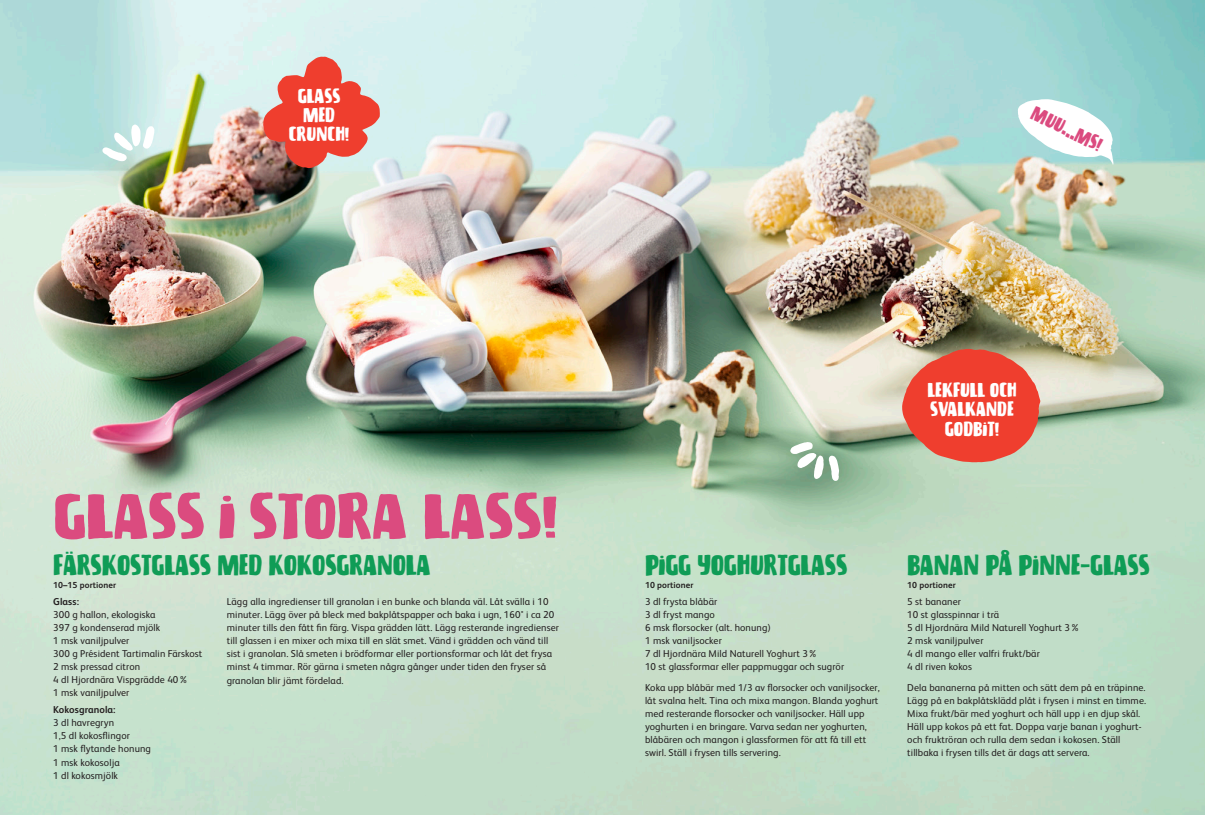
<style>
.page{position:relative;width:1205px;height:815px;background:#fff}
.page>*{position:absolute;margin:0;border:0;box-sizing:border-box;transform-origin:0 0}
.t1{font:47.25px "Biscuit Chicken";letter-spacing:-.015em;color:#db4b7f;scale:1.14 1}
.t2{font:21.25px "Biscuit Chicken";letter-spacing:-.015em;color:#0f9c56}
.t3{font:15px/18.8px "Biscuit Chicken";letter-spacing:-.005em;color:#fff;text-align:center}
.t4{font:15px "Biscuit Chicken";color:#db4b7f}
.t5{font:10px/13.1px "FS Albert";letter-spacing:.01em;color:#231f20}
.t6{font:700 10px "FS Albert";letter-spacing:.01em;color:#231f20}
.t7{font:700 8.75px "FS Albert";letter-spacing:.01em;color:#231f20}
</style>
<div class="page">
<img style="left:0;top:0;width:1205px;height:815px">
<svg style="left:263px;top:57px;width:117px;height:111px"></svg>
<svg style="left:1017px;top:99px;width:96px;height:66px"></svg>
<svg style="left:790px;top:442px;width:49px;height:39px"></svg>
<svg style="left:102px;top:124px;width:52px;height:37px"></svg>
<svg style="left:901px;top:349px;width:139px;height:113px"></svg>
<p class="t3" style="left:289px;top:86px;width:62px">GLASS<br>MED<br>CRUNCH!</p>
<p class="t4" style="left:1038px;top:101px;width:78px;rotate:26deg">MUU...MS!</p>
<p class="t1" style="left:53px;top:477px;width:444px">GLASS I STORA LASS!</p>
<p class="t2" style="left:53px;top:547px;width:379px">FÄRSKOSTGLASS MED KOKOSGRANOLA</p>
<p class="t7" style="left:53px;top:579px;width:64px">10–15 portioner</p>
<p class="t6" style="left:53px;top:594px;width:27px">Glass:</p>
<p class="t5" style="left:53px;top:607px;width:104px">300 g hallon, ekologiska</p>
<p class="t5" style="left:53px;top:620px;width:109px">397 g kondenserad mjölk</p>
<p class="t5" style="left:53px;top:633px;width:78px">1 msk vaniljpulver</p>
<p class="t5" style="left:53px;top:647px;width:151px">300 g Président Tartimalin Färskost</p>
<p class="t5" style="left:53px;top:660px;width:89px">2 msk pressad citron</p>
<p class="t5" style="left:53px;top:673px;width:137px">4 dl Hjordnära Vispgrädde 40%</p>
<p class="t5" style="left:53px;top:686px;width:78px">1 msk vaniljpulver</p>
<p class="t6" style="left:53px;top:703px;width:64px">Kokosgranola:</p>
<p class="t5" style="left:53px;top:716px;width:63px">3 dl havregryn</p>
<p class="t5" style="left:53px;top:729px;width:78px">1,5 dl kokosflingor</p>
<p class="t5" style="left:53px;top:742px;width:99px">1 msk flytande honung</p>
<p class="t5" style="left:53px;top:755px;width:68px">1 msk kokosolja</p>
<p class="t5" style="left:53px;top:768px;width:66px">1 dl kokosmjölk</p>
<p class="t5" style="left:227px;top:594px;width:334px">Lägg alla ingredienser till granolan i en bunke och blanda väl. Låt svälla i 10 minuter. Lägg över på bleck med bakplåtspapper och baka i ugn, 160° i ca 20 minuter tills den fått fin färg. Vispa grädden lätt. Lägg resterande ingredienser till glassen i en mixer och mixa till en slät smet. Vänd i grädden och vänd till sist i granolan. Slå smeten i brödformar eller portionsformar och låt det frysa minst 4 timmar. Rör gärna i smeten några gånger under tiden den fryser så granolan blir jämt fördelad.</p>
<p class="t3" style="left:927px;top:380px;width:91px;line-height:19.4px">LEKFULL OCH<br>SVALKANDE<br>GODBIT!</p>
<p class="t2" style="left:645px;top:547px;width:204px">PIGG YOGHURTGLASS</p>
<p class="t7" style="left:645px;top:579px;width:50px">10 portioner</p>
<p class="t5" style="left:645px;top:594px;width:74px">3 dl frysta blåbär</p>
<p class="t5" style="left:645px;top:607px;width:71px">3 dl fryst mango</p>
<p class="t5" style="left:645px;top:620px;width:127px">6 msk florsocker (alt. honung)</p>
<p class="t5" style="left:645px;top:634px;width:78px">1 msk vaniljsocker</p>
<p class="t5" style="left:645px;top:647px;width:174px">7 dl Hjordnära Mild Naturell Yoghurt 3%</p>
<p class="t5" style="left:645px;top:660px;width:201px">10 st glassformar eller pappmuggar och sugrör</p>
<p class="t5" style="left:645px;top:680px;width:236px">Koka upp blåbär med 1/3 av florsocker och vaniljsocker, låt svalna helt. Tina och mixa mangon. Blanda yoghurt med resterande florsocker och vaniljsocker. Häll upp yoghurten i en bringare. Varva sedan ner yoghurten, blåbären och mangon i glassformen för att få till ett swirl. Ställ i frysen tills servering.</p>
<p class="t2" style="left:907px;top:547px;width:244px">BANAN PÅ PINNE-GLASS</p>
<p class="t7" style="left:907px;top:579px;width:50px">10 portioner</p>
<p class="t5" style="left:907px;top:594px;width:55px">5 st bananer</p>
<p class="t5" style="left:907px;top:607px;width:93px">10 st glasspinnar i trä</p>
<p class="t5" style="left:907px;top:620px;width:174px">5 dl Hjordnära Mild Naturell Yoghurt 3%</p>
<p class="t5" style="left:907px;top:634px;width:78px">2 msk vaniljpulver</p>
<p class="t5" style="left:907px;top:647px;width:134px">4 dl mango eller valfri frukt/bär</p>
<p class="t5" style="left:907px;top:660px;width:66px">4 dl riven kokos</p>
<p class="t5" style="left:907px;top:680px;width:240px">Dela bananerna på mitten och sätt dem på en träpinne.<br>Lägg på en bakplåtsklädd plåt i frysen i minst en timme.<br>Mixa frukt/bär med yoghurt och häll upp i en djup skål.<br>Häll upp kokos på ett fat. Doppa varje banan i yoghurt&shy;och fruktröran och rulla dem sedan i kokosen. Ställ tillbaka i frysen tills det är dags att servera.</p>
</div>
